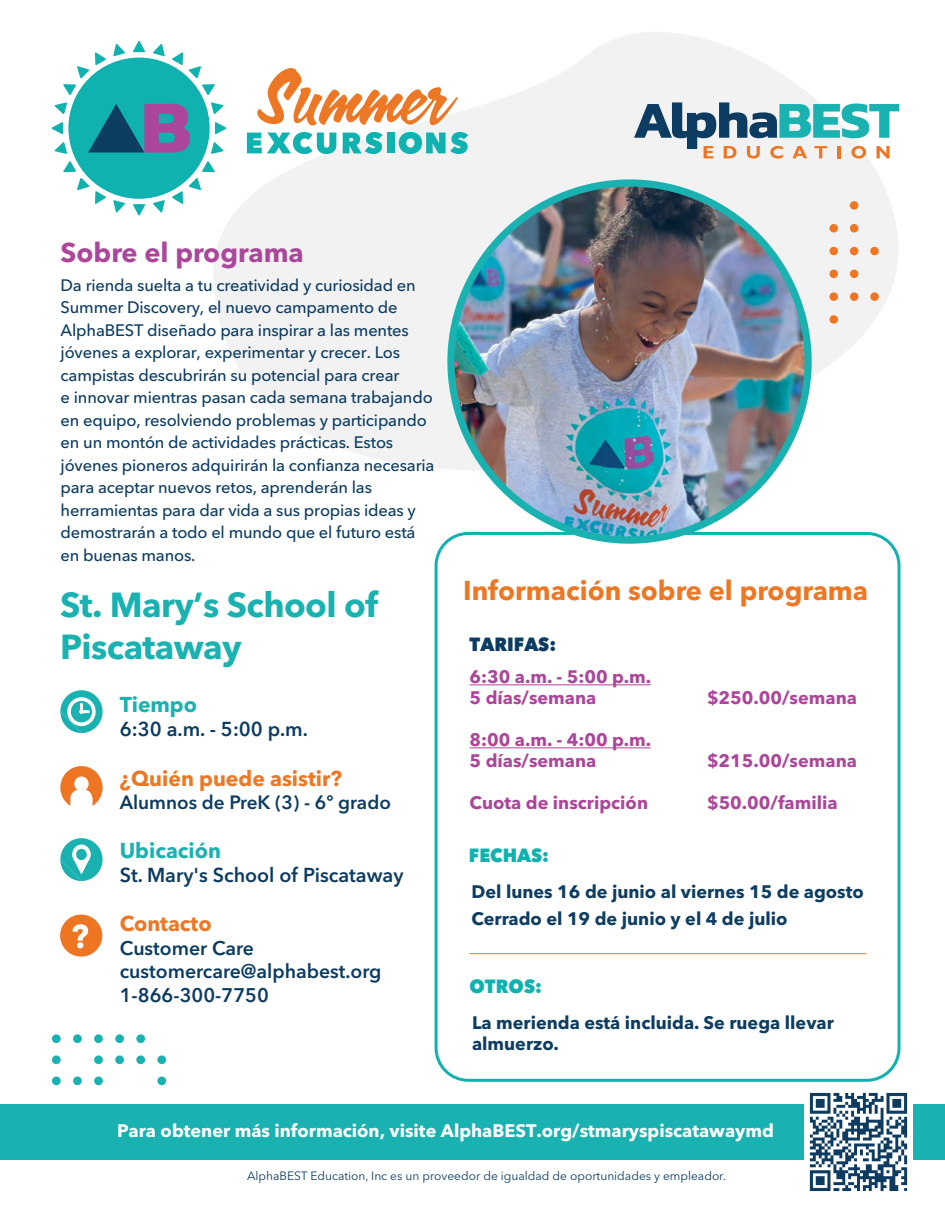
<style>
.page{position:relative;width:945px;height:1215px;background:#fff}
.page>*{position:absolute;margin:0;border:0;box-sizing:border-box;transform-origin:0 0}
.t1{font:700 34.5px/41.4px "Avenir Next LT Pro";letter-spacing:-.015em;color:#1ab2b1}
.t2{font:700 27px "Avenir Next LT Pro";color:#ec7725}
.t3{font:700 27px "Avenir Next LT Pro";color:#ac469a}
.t4{font:700 21.3px "Avenir Next LT Pro";color:#ec7725}
.t5{font:700 21.3px "Avenir Next LT Pro";color:#1ab2b1}
.t6{font:600 20.1px "Avenir Next LT Pro";color:#0c3c61}
.t7{font:600 19.65px/23.5px "Avenir Next LT Pro";color:#0c3c61}
.t8{font:600 19.2px "Avenir Next LT Pro";color:#0c3c61}
.t9{font:800 19.05px "Avenir Next LT Pro";color:#10b2b0;scale:.95 1}
.t10{font:800 19.05px "Avenir Next LT Pro";color:#0c3c61;scale:.95 1}
.t11{font:700 18px/21px "Avenir Next LT Pro";color:#ac469a}
.t12{font:700 18px/27px "Avenir Next LT Pro";color:#0d3d61}
.t13{font:700 18px "Avenir Next LT Pro";color:#fff}
.t14{font:500 16.5px/22.5px "Avenir Next LT Pro";letter-spacing:-.01em;color:#0c3c61}
.t15{font:12px "Avenir Next LT Pro";color:#0e3d61}
</style>
<div class="page">
<div style="left:0;top:1104px;width:945px;height:55px;background:#1ab2b1"></div>
<div style="left:435px;top:532px;width:466px;height:550px;border:3px solid #10b2b0;border-radius:32px"></div>
<svg style="left:213px;top:32px;width:687px;height:435px;fill:#f2f2f3"></svg>
<svg style="left:52px;top:41px;width:174px;height:174px"></svg>
<svg style="left:399px;top:132px;width:69px;height:22px"></svg>
<div style="left:388px;top:133px;width:7px;height:20px;background:#10b2b0"></div>
<svg style="left:343px;top:132px;width:40px;height:22px"></svg>
<svg style="left:247px;top:132px;width:89px;height:22px"></svg>
<svg style="left:257px;top:68px;width:201px;height:58px"></svg>
<svg style="left:634px;top:102px;width:265px;height:57px"></svg>
<img style="left:430px;top:162px;width:399px;height:399px">
<div style="left:850px;top:201px;width:8px;height:9px;background:#ee7623;border-radius:50%"></div>
<div style="left:830px;top:224px;width:8px;height:8px;background:#ee7623;border-radius:50%"></div>
<div style="left:850px;top:224px;width:8px;height:8px;background:#ee7623;border-radius:50%"></div>
<div style="left:830px;top:247px;width:8px;height:8px;background:#ee7623;border-radius:50%"></div>
<div style="left:850px;top:247px;width:8px;height:8px;background:#ee7623;border-radius:50%"></div>
<div style="left:870px;top:247px;width:9px;height:8px;background:#ee7623;border-radius:50%"></div>
<div style="left:830px;top:270px;width:8px;height:8px;background:#ee7623;border-radius:50%"></div>
<div style="left:850px;top:270px;width:8px;height:8px;background:#ee7623;border-radius:50%"></div>
<div style="left:830px;top:292px;width:8px;height:9px;background:#ee7623;border-radius:50%"></div>
<div style="left:850px;top:292px;width:8px;height:9px;background:#ee7623;border-radius:50%"></div>
<div style="left:870px;top:292px;width:9px;height:9px;background:#ee7623;border-radius:50%"></div>
<div style="left:830px;top:315px;width:8px;height:9px;background:#ee7623;border-radius:50%"></div>
<div style="left:60px;top:915px;width:42px;height:42px;background:#ee7623;border-radius:50%"></div>
<svg style="left:72px;top:924px;width:16px;height:24px"></svg>
<svg style="left:60px;top:838px;width:43px;height:43px"></svg>
<svg style="left:60px;top:766px;width:43px;height:40px"></svg>
<svg style="left:60px;top:690px;width:43px;height:43px"></svg>
<div style="left:52px;top:1077px;width:9px;height:8px;background:#1ab2b1;border-radius:50%"></div>
<div style="left:52px;top:1055px;width:9px;height:9px;background:#1ab2b1;border-radius:50%"></div>
<div style="left:52px;top:1034px;width:9px;height:9px;background:#1ab2b1;border-radius:50%"></div>
<div style="left:73px;top:1077px;width:9px;height:8px;background:#1ab2b1;border-radius:50%"></div>
<div style="left:73px;top:1034px;width:9px;height:9px;background:#1ab2b1;border-radius:50%"></div>
<div style="left:94px;top:1077px;width:9px;height:8px;background:#1ab2b1;border-radius:50%"></div>
<div style="left:94px;top:1055px;width:9px;height:9px;background:#1ab2b1;border-radius:50%"></div>
<div style="left:94px;top:1034px;width:9px;height:9px;background:#1ab2b1;border-radius:50%"></div>
<div style="left:115px;top:1055px;width:9px;height:9px;background:#1ab2b1;border-radius:50%"></div>
<div style="left:115px;top:1034px;width:9px;height:9px;background:#1ab2b1;border-radius:50%"></div>
<div style="left:136px;top:1055px;width:9px;height:9px;background:#1ab2b1;border-radius:50%"></div>
<div style="left:136px;top:1034px;width:9px;height:9px;background:#1ab2b1;border-radius:50%"></div>
<div style="left:157px;top:1077px;width:9px;height:8px;background:#1ab2b1;border-radius:50%"></div>
<div style="left:157px;top:1055px;width:9px;height:9px;background:#1ab2b1;border-radius:50%"></div>
<hr style="left:470px;top:953px;width:396px;height:1px;background:#ec7725">
<hr style="left:470px;top:684px;width:181px;height:1px;background:#ac469a">
<hr style="left:470px;top:747px;width:181px;height:1px;background:#ac469a">
<img style="left:804px;top:1092px;width:108px;height:100px">
<h2 class="t3" style="left:61px;top:236px;width:245px">Sobre el programa</h2>
<p class="t14" style="left:61px;top:274px;width:375px">Da rienda suelta a tu creatividad y curiosidad en Summer Discovery, el nuevo campamento de AlphaBEST diseñado para inspirar a las mentes jóvenes a explorar, experimentar y crecer. Los campistas descubrirán su potencial para crear<br>e innovar mientras pasan cada semana trabajando en equipo, resolviendo problemas y participando en un montón de actividades prácticas. Estos jóvenes pioneros adquirirán la confianza necesaria para aceptar nuevos retos, aprenderán las herramientas para dar vida a sus propias ideas y demostrarán a todo el mundo que el futuro está en buenas manos.</p>
<h1 class="t1" style="left:60px;top:584px;width:319px">St. Mary’s School of<br>Piscataway</h1>
<p class="t5" style="left:120px;top:691px;width:79px">Tiempo</p>
<p class="t6" style="left:120px;top:717px;width:190px">6:30 a.m. - 5:00 p.m.</p>
<p class="t4" style="left:120px;top:766px;width:224px">¿Quién puede asistir?</p>
<p class="t8" style="left:120px;top:791px;width:273px">Alumnos de PreK (3) - 6º grado</p>
<p class="t5" style="left:120px;top:837px;width:103px">Ubicación</p>
<p class="t6" style="left:120px;top:862px;width:285px">St. Mary's School of Piscataway</p>
<p class="t4" style="left:120px;top:911px;width:93px">Contacto</p>
<p class="t7" style="left:120px;top:936px;width:263px">Customer Care customercare@alphabest.org<br>1-866-300-7750</p>
<h2 class="t2" style="left:463px;top:574px;width:407px">Información sobre el programa</h2>
<p class="t10" style="left:470px;top:632px;width:93px">TARIFAS:</p>
<p class="t11" style="left:470px;top:666px;width:183px">6:30 a.m. - 5:00 p.m.<br>5 días/semana</p>
<p class="t11" style="left:470px;top:729px;width:183px">8:00 a.m. - 4:00 p.m.<br>5 días/semana</p>
<p class="t11" style="left:707px;top:687px;width:151px">$250.00/semana</p>
<p class="t11" style="left:707px;top:750px;width:151px">$215.00/semana</p>
<p class="t11" style="left:470px;top:792px;width:180px">Cuota de inscripción</p>
<p class="t11" style="left:707px;top:792px;width:132px">$50.00/familia</p>
<p class="t9" style="left:469px;top:843px;width:86px">FECHAS:</p>
<p class="t12" style="left:472px;top:878px;width:394px">Del lunes 16 de junio al viernes 15 de agosto<br>Cerrado el 19 de junio y el 4 de julio</p>
<p class="t9" style="left:470px;top:974px;width:78px">OTROS:</p>
<p class="t12" style="left:472px;top:1012px;width:363px;line-height:21.6px">La merienda está incluida. Se ruega llevar almuerzo.</p>
<p class="t13" style="left:117px;top:1120px;width:658px">Para obtener más información, visite AlphaBEST.org/stmaryspiscatawaymd</p>
<p class="t15" style="left:247px;top:1169px;width:481px">AlphaBEST Education, Inc es un proveedor de igualdad de oportunidades y empleador.</p>
</div>
